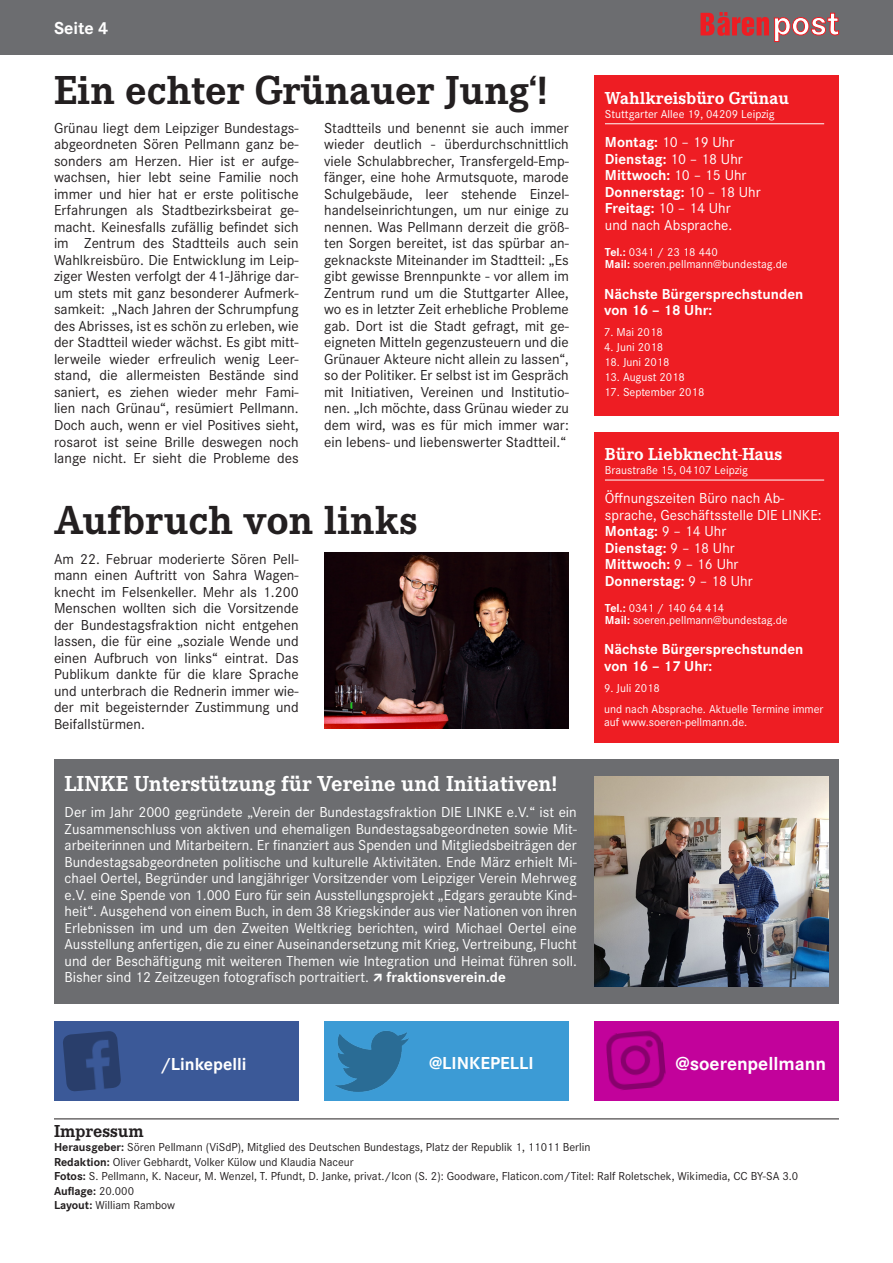
<style>
.page{position:relative;width:893px;height:1263px;background:#fff}
.page>*{position:absolute;margin:0;border:0;box-sizing:border-box;transform-origin:0 0}
.t1{font:700 42px "Corporate E";color:#231f20}
.t2{font:700 22.5px "Corporate E";color:#fff}
.t3{font:700 19.5px "Corporate S";color:#fff}
.t4{font:700 18px "Corporate E";color:#fff}
.t5{font:700 18px "Corporate S";color:#fff}
.t6{font:700 18px "Corporate E";color:#231f20}
.t7{font:15px/16.5px "Corporate S";color:#231f20;text-align:justify}
.t8{font:15px/16.5px "Corporate S";color:#fff;text-align:justify}
.t9{font:700 15px/16.5px "Corporate S";color:#fff}
.t10{font:12px "Corporate S";color:#231f20}
.t11{font:12px/13.5px "Corporate S";color:#fff}
.t12{font:700 12px "Corporate S";letter-spacing:-.005em;color:#231f20}
.s1{font-weight:700}
.s2{font-weight:400}
</style>
<div class="page">
<div style="left:0;top:0;width:893px;height:54px;background:#6c6d70"></div>
<hr style="left:54px;top:1118px;width:785px;height:1px;background:#231f20">
<svg style="left:700px;top:12px;width:139px;height:30px"></svg>
<div style="left:54px;top:759px;width:785px;height:245px;background:#6c6d70"></div>
<img style="left:594px;top:776px;width:234px;height:211px">
<div style="left:594px;top:75px;width:245px;height:210px;background:#ee1d23"></div>
<hr style="left:605px;top:123px;width:219px;height:1px;background:#fff">
<div style="left:594px;top:271px;width:245px;height:145px;background:#ee1d23"></div>
<div style="left:594px;top:432px;width:245px;height:210px;background:#ee1d23"></div>
<hr style="left:605px;top:480px;width:219px;height:1px;background:#fff">
<div style="left:594px;top:627px;width:245px;height:116px;background:#ee1d23"></div>
<img style="left:324px;top:552px;width:245px;height:177px">
<div style="left:54px;top:1022px;width:245px;height:79px;background:#3b5998"></div>
<div style="left:324px;top:1022px;width:245px;height:79px;background:#3c9bd5"></div>
<div style="left:594px;top:1022px;width:245px;height:79px;background:#c2029b"></div>
<img style="left:63px;top:1031px;width:58px;height:61px">
<img style="left:335px;top:1031px;width:74px;height:61px">
<img style="left:606px;top:1030px;width:60px;height:60px">
<p class="t5" style="left:54px;top:17px;width:56px">Seite 4</p>
<p class="t1" style="left:54px;top:66px;width:495px">Ein echter Grünauer Jung‘!</p>
<p class="t7" style="left:324px;top:120px;width:246px">Stadtteils und benennt sie auch immer wieder deutlich - überdurchschnittlich viele Schulabbrecher, Transfergeld-Emp&shy;fänger, eine hohe Armutsquote, marode Schulgebäude, leer stehende Einzel&shy;handelseinrichtungen, um nur einige zu nennen. Was Pellmann derzeit die größ&shy;ten Sorgen bereitet, ist das spürbar an&shy;geknackste Miteinander im Stadtteil: „Es gibt gewisse Brennpunkte - vor allem im Zentrum rund um die Stuttgarter Allee, wo es in letzter Zeit erhebliche Probleme gab. Dort ist die Stadt gefragt, mit ge&shy;eigneten Mitteln gegenzusteuern und die Grünauer Akteure nicht allein zu lassen“, so der Politiker. Er selbst ist im Gespräch mit Initiativen, Vereinen und Institutio&shy;nen. „Ich möchte, dass Grünau wieder zu dem wird, was es für mich immer war: ein lebens- und liebenswerter Stadtteil.“</p>
<p class="t7" style="left:54px;top:120px;width:246px">Grünau liegt dem Leipziger Bundestags&shy;abgeordneten Sören Pellmann ganz be&shy;sonders am Herzen. Hier ist er aufge&shy;wachsen, hier lebt seine Familie noch immer und hier hat er erste politische Erfahrungen als Stadtbezirksbeirat ge&shy;macht. Keinesfalls zufällig befindet sich im Zentrum des Stadtteils auch sein Wahlkreisbüro. Die Entwicklung im Leip&shy;ziger Westen verfolgt der 41-Jährige dar&shy;um stets mit ganz besonderer Aufmerk&shy;samkeit: „Nach Jahren der Schrumpfung des Abrisses, ist es schön zu erleben, wie der Stadtteil wieder wächst. Es gibt mitt&shy;lerweile wieder erfreulich wenig Leer&shy;stand, die allermeisten Bestände sind saniert, es ziehen wieder mehr Fami&shy;lien nach Grünau“, resümiert Pellmann.<br>Doch auch, wenn er viel Positives sieht, rosarot ist seine Brille deswegen noch lange nicht. Er sieht die Probleme des</p>
<p class="t1" style="left:54px;top:497px;width:365px">Aufbruch von links</p>
<p class="t7" style="left:54px;top:550px;width:246px">Am 22. Februar moderierte Sören Pell&shy;mann einen Auftritt von Sahra Wagen&shy;knecht im Felsenkeller. Mehr als 1.200<br>Menschen wollten sich die Vorsitzende der Bundestagsfraktion nicht entgehen lassen, die für eine „soziale Wende und einen Aufbruch von links“ eintrat. Das Publikum dankte für die klare Sprache und unterbrach die Rednerin immer wie&shy;der mit begeisternder Zustimmung und Beifallstürmen.</p>
<p class="t2" style="left:65px;top:771px;width:494px">LINKE Unterstützung für Vereine und Initiativen!</p>
<p class="t8" style="left:65px;top:804px;width:514px">Der im Jahr 2000 gegründete „Verein der Bundestagsfraktion DIE LINKE e.V.“ ist ein Zusammenschluss von aktiven und ehemaligen Bundestagsabgeordneten sowie Mit&shy;arbeiterinnen und Mitarbeitern. Er finanziert aus Spenden und Mitgliedsbeiträgen der Bundestagsabgeordneten politische und kulturelle Aktivitäten. Ende März erhielt Mi&shy;chael Oertel, Begründer und langjähriger Vorsitzender vom Leipziger Verein Mehrweg e.V. eine Spende von 1.000 Euro für sein Ausstellungsprojekt „Edgars geraubte Kind&shy;heit“. Ausgehend von einem Buch, in dem 38 Kriegskinder aus vier Nationen von ihren Erlebnissen im und um den Zweiten Weltkrieg berichten, wird Michael Oertel eine Ausstellung anfertigen, die zu einer Auseinandersetzung mit Krieg, Vertreibung, Flucht und der Beschäftigung mit weiteren Themen wie Integration und Heimat führen soll.<br>Bisher sind 12 Zeitzeugen fotografisch portraitiert. <span class="s1">fraktionsverein.de</span></p>
<p class="t4" style="left:605px;top:88px;width:186px">Wahlkreisbüro Grünau</p>
<p class="t11" style="left:605px;top:108px;width:171px">Stuttgarter Allee 19, 04209 Leipzig</p>
<p class="t8" style="left:605px;top:134px;width:131px"><span class="s1">Montag:</span> 10 – 19 Uhr</p>
<p class="t9" style="left:605px;top:151px;width:139px">Dienstag: <span class="s2">10 – 18 Uhr</span></p>
<p class="t9" style="left:605px;top:167px;width:143px">Mittwoch: <span class="s2">10 – 15 Uhr</span></p>
<p class="t9" style="left:605px;top:184px;width:157px">Donnerstag: <span class="s2">10 – 18 Uhr</span></p>
<p class="t9" style="left:605px;top:200px;width:127px">Freitag: <span class="s2">10 – 14 Uhr</span></p>
<p class="t8" style="left:605px;top:216px;width:129px">und nach Absprache.</p>
<p class="t11" style="left:605px;top:245px;width:114px"><span class="s1">Tel.:</span> 0341 / 23 18 440</p>
<p class="t11" style="left:605px;top:257px;width:184px"><span class="s1">Mail:</span> soeren.pellmann@bundestag.de</p>
<p class="t9" style="left:604px;top:286px;width:201px">Nächste Bürgersprechstunden von 16 – 18 Uhr:</p>
<p class="t11" style="left:604px;top:326px;width:60px">7. Mai 2018</p>
<p class="t11" style="left:604px;top:341px;width:61px">4. Juni 2018</p>
<p class="t11" style="left:604px;top:356px;width:67px">18. Juni 2018</p>
<p class="t11" style="left:604px;top:371px;width:82px">13. August 2018</p>
<p class="t11" style="left:604px;top:386px;width:102px">17. September 2018</p>
<p class="t4" style="left:605px;top:444px;width:179px">Büro Liebknecht-Haus</p>
<p class="t11" style="left:605px;top:464px;width:145px">Braustraße 15, 04107 Leipzig</p>
<p class="t8" style="left:605px;top:490px;width:218px">Öffnungszeiten Büro nach Ab&shy;sprache, Geschäftsstelle DIE LINKE:</p>
<p class="t9" style="left:605px;top:523px;width:123px">Montag: <span class="s2">9 – 14 Uhr</span></p>
<p class="t9" style="left:605px;top:540px;width:131px">Dienstag: <span class="s2">9 – 18 Uhr</span></p>
<p class="t9" style="left:605px;top:556px;width:135px">Mittwoch: <span class="s2">9 – 16 Uhr</span></p>
<p class="t9" style="left:605px;top:573px;width:149px">Donnerstag: <span class="s2">9 – 18 Uhr</span></p>
<p class="t11" style="left:605px;top:602px;width:121px"><span class="s1">Tel.:</span> 0341 / 140 64 414</p>
<p class="t11" style="left:605px;top:614px;width:184px"><span class="s1">Mail:</span> soeren.pellmann@bundestag.de</p>
<p class="t9" style="left:604px;top:641px;width:201px">Nächste Bürgersprechstunden von 16 – 17 Uhr:</p>
<p class="t11" style="left:604px;top:681px;width:57px">9. Juli 2018</p>
<p class="t11" style="left:604px;top:702px;width:221px">und nach Absprache. Aktuelle Termine immer auf www.soeren-pellmann.de.</p>
<p class="t5" style="left:161px;top:1053px;width:87px">/Linkepelli</p>
<p class="t5" style="left:429px;top:1052px;width:106px">@LINKEPELLI</p>
<p class="t3" style="left:675px;top:1052px;width:152px">@soerenpellmann</p>
<p class="t6" style="left:54px;top:1121px;width:91px">Impressum</p>
<p class="t10" style="left:54px;top:1140px;width:538px"><span class="s1">Herausgeber:</span> Sören Pellmann (ViSdP), Mitglied des Deutschen Bundestags, Platz der Republik 1, 11011 Berlin</p>
<p class="t10" style="left:54px;top:1155px;width:301px"><span class="s1">Redaktion:</span> Oliver Gebhardt, Volker Külow und Klaudia Naceur</p>
<p class="t10" style="left:54px;top:1169px;width:746px"><span class="s1">Fotos:</span> S. Pellmann, K. Naceur, M. Wenzel, T. Pfundt, D. Janke, privat./Icon (S. 2): Goodware, Flaticon.com/Titel: Ralf Roletschek, Wikimedia, CC BY-SA 3.0</p>
<p class="t12" style="left:54px;top:1184px;width:82px">Auflage: <span class="s2">20.000</span></p>
<p class="t10" style="left:54px;top:1198px;width:122px"><span class="s1">Layout:</span> William Rambow</p>
</div>
